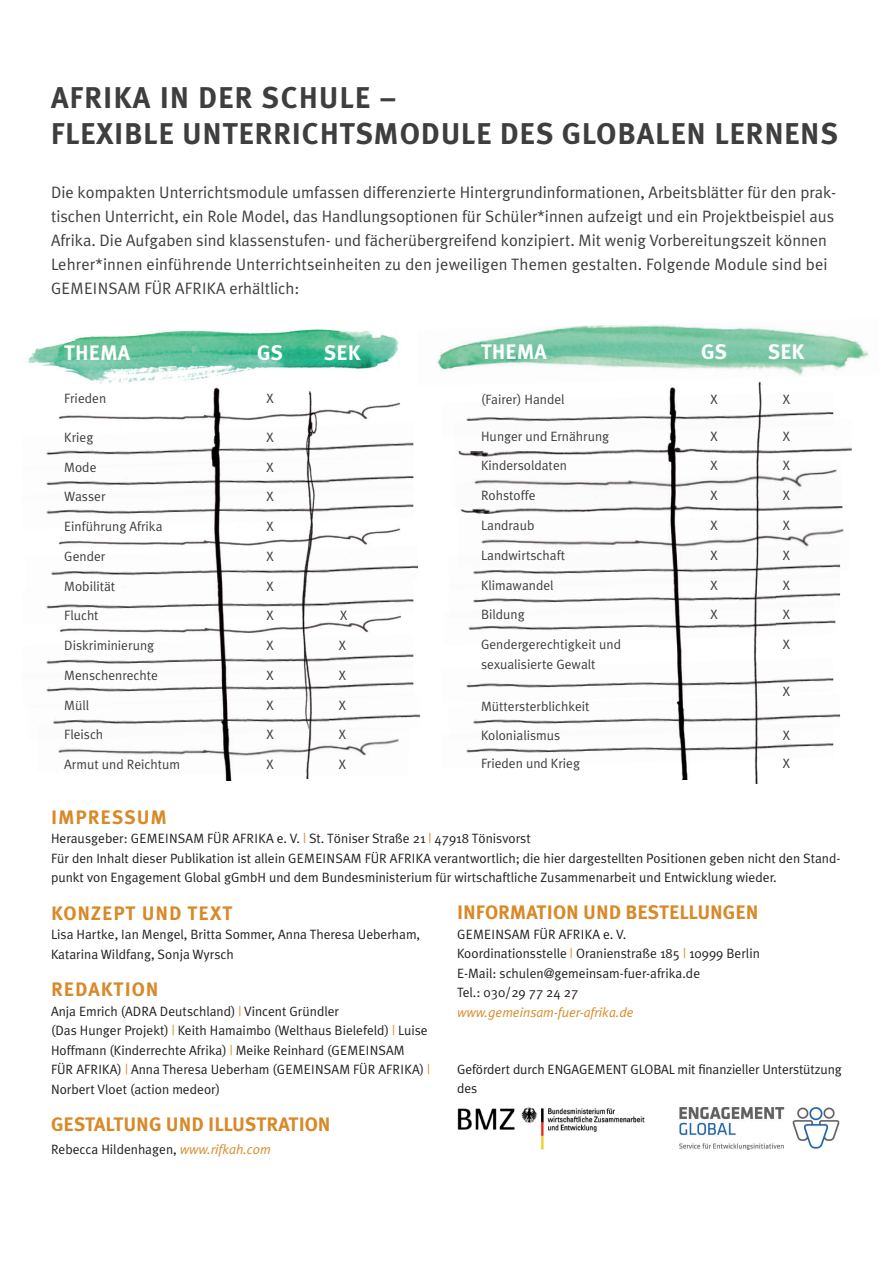
<style>
.page{position:relative;width:893px;height:1263px;background:#fff}
.page>*{position:absolute;margin:0;border:0;box-sizing:border-box;transform-origin:0 0}
.t1{font:700 30px/36px "Meta";letter-spacing:.04em;color:#3e3e3f}
.t2{font:700 21px "Meta Plus";color:#fff}
.t3{font:700 19.5px "Meta Plus";letter-spacing:.03em;color:#d88928}
.t4{font:16.5px/24px "Meta Plus Normal";color:#3e3e3f}
.t5{font:13.5px/19.5px "Meta Plus Normal";color:#231f20}
.t6{font:13.5px/19.5px "Meta Plus Normal";color:#3e3e3f}
.t7{font:italic 13.5px "Meta Plus Normal";color:#d88928}
.s1{color:#d88928}
.s2{font-style:italic;color:#d88928}
</style>
<div class="page">
<img style="left:46px;top:504px;width:368px;height:10px">
<img style="left:46px;top:475px;width:368px;height:11px">
<img style="left:46px;top:442px;width:368px;height:13px">
<img style="left:46px;top:654px;width:368px;height:8px">
<img style="left:58px;top:402px;width:343px;height:18px">
<img style="left:58px;top:528px;width:343px;height:18px">
<img style="left:59px;top:624px;width:310px;height:9px">
<img style="left:58px;top:739px;width:341px;height:17px">
<img style="left:46px;top:662px;width:368px;height:30px">
<img style="left:53px;top:714px;width:367px;height:10px">
<img style="left:46px;top:599px;width:368px;height:25px">
<img style="left:51px;top:565px;width:367px;height:11px">
<img style="left:458px;top:447px;width:394px;height:10px">
<img style="left:461px;top:511px;width:136px;height:3px">
<img style="left:473px;top:570px;width:302px;height:3px">
<img style="left:473px;top:573px;width:367px;height:27px">
<img style="left:468px;top:600px;width:368px;height:30px">
<img style="left:473px;top:714px;width:367px;height:9px">
<img style="left:659px;top:387px;width:34px;height:393px">
<img style="left:741px;top:386px;width:33px;height:397px">
<img style="left:475px;top:516px;width:369px;height:54px">
<img style="left:460px;top:457px;width:382px;height:54px">
<img style="left:466px;top:723px;width:367px;height:45px">
<img style="left:437px;top:324px;width:432px;height:62px">
<img style="left:466px;top:392px;width:367px;height:45px">
<img style="left:466px;top:658px;width:367px;height:45px">
<img style="left:203px;top:391px;width:42px;height:389px">
<img style="left:295px;top:391px;width:34px;height:388px">
<img style="left:28px;top:329px;width:371px;height:62px">
<img style="left:457px;top:1107px;width:188px;height:43px">
<img style="left:680px;top:1107px;width:159px;height:43px">
<h1 class="t1" style="left:51px;top:80px;width:788px">AFRIKA IN DER SCHULE –<br>FLEXIBLE UNTERRICHTSMODULE DES GLOBALEN LERNENS</h1>
<p class="t4" style="left:51px;top:180px;width:787px">Die kompakten Unterrichtsmodule umfassen differenzierte Hintergrundinformationen, Arbeitsblätter für den prak&shy;tischen Unterricht, ein Role Model, das Handlungsoptionen für Schüler*innen aufzeigt und ein Projektbeispiel aus Afrika. Die Aufgaben sind klassenstufen- und fächerübergreifend konzipiert. Mit wenig Vorbereitungszeit können Lehrer*innen einführende Unterrichtseinheiten zu den jeweiligen Themen gestalten. Folgende Module sind bei GEMEINSAM FÜR AFRIKA erhältlich:</p>
<h2 class="t2" style="left:64px;top:341px;width:66px">THEMA</h2>
<h2 class="t2" style="left:257px;top:341px;width:26px">GS</h2>
<h2 class="t2" style="left:324px;top:341px;width:38px">SEK</h2>
<p class="t6" style="left:64px;top:389px;width:43px">Frieden</p>
<p class="t6" style="left:266px;top:389px;width:9px">X</p>
<p class="t6" style="left:64px;top:427px;width:31px">Krieg</p>
<p class="t6" style="left:266px;top:427px;width:9px">X</p>
<p class="t6" style="left:64px;top:457px;width:34px">Mode</p>
<p class="t6" style="left:266px;top:457px;width:9px">X</p>
<p class="t6" style="left:64px;top:487px;width:43px">Wasser</p>
<p class="t6" style="left:266px;top:487px;width:9px">X</p>
<p class="t6" style="left:64px;top:516px;width:100px">Einführung Afrika</p>
<p class="t6" style="left:266px;top:516px;width:9px">X</p>
<p class="t6" style="left:64px;top:546px;width:43px">Gender</p>
<p class="t6" style="left:266px;top:546px;width:9px">X</p>
<p class="t6" style="left:64px;top:576px;width:53px">Mobilität</p>
<p class="t6" style="left:266px;top:576px;width:9px">X</p>
<p class="t6" style="left:64px;top:606px;width:36px">Flucht</p>
<p class="t6" style="left:266px;top:606px;width:9px">X</p>
<p class="t6" style="left:340px;top:606px;width:9px">X</p>
<p class="t6" style="left:64px;top:635px;width:91px">Diskriminierung</p>
<p class="t6" style="left:266px;top:635px;width:9px">X</p>
<p class="t6" style="left:339px;top:635px;width:9px">X</p>
<p class="t6" style="left:64px;top:665px;width:95px">Menschenrechte</p>
<p class="t6" style="left:266px;top:665px;width:9px">X</p>
<p class="t6" style="left:339px;top:665px;width:9px">X</p>
<p class="t6" style="left:64px;top:695px;width:26px">Müll</p>
<p class="t6" style="left:266px;top:695px;width:9px">X</p>
<p class="t6" style="left:339px;top:695px;width:9px">X</p>
<p class="t6" style="left:64px;top:725px;width:40px">Fleisch</p>
<p class="t6" style="left:266px;top:725px;width:9px">X</p>
<p class="t6" style="left:339px;top:725px;width:9px">X</p>
<p class="t6" style="left:64px;top:755px;width:117px">Armut und Reichtum</p>
<p class="t6" style="left:266px;top:755px;width:9px">X</p>
<p class="t6" style="left:339px;top:755px;width:9px">X</p>
<h2 class="t2" style="left:481px;top:339px;width:66px">THEMA</h2>
<h2 class="t2" style="left:701px;top:339px;width:26px">GS</h2>
<h2 class="t2" style="left:768px;top:339px;width:38px">SEK</h2>
<p class="t6" style="left:481px;top:390px;width:85px">(Fairer) Handel</p>
<p class="t6" style="left:710px;top:390px;width:9px">X</p>
<p class="t6" style="left:783px;top:390px;width:9px">X</p>
<p class="t6" style="left:481px;top:426px;width:130px">Hunger und Ernährung</p>
<p class="t6" style="left:710px;top:426px;width:9px">X</p>
<p class="t6" style="left:783px;top:426px;width:9px">X</p>
<p class="t6" style="left:481px;top:456px;width:87px">Kindersoldaten</p>
<p class="t6" style="left:710px;top:456px;width:9px">X</p>
<p class="t6" style="left:783px;top:456px;width:9px">X</p>
<p class="t6" style="left:481px;top:486px;width:56px">Rohstoffe</p>
<p class="t6" style="left:710px;top:486px;width:9px">X</p>
<p class="t6" style="left:783px;top:486px;width:9px">X</p>
<p class="t6" style="left:481px;top:515px;width:55px">Landraub</p>
<p class="t6" style="left:710px;top:515px;width:9px">X</p>
<p class="t6" style="left:783px;top:515px;width:9px">X</p>
<p class="t6" style="left:481px;top:545px;width:85px">Landwirtschaft</p>
<p class="t6" style="left:710px;top:545px;width:9px">X</p>
<p class="t6" style="left:783px;top:545px;width:9px">X</p>
<p class="t6" style="left:481px;top:575px;width:74px">Klimawandel</p>
<p class="t6" style="left:710px;top:575px;width:9px">X</p>
<p class="t6" style="left:783px;top:575px;width:9px">X</p>
<p class="t6" style="left:481px;top:605px;width:45px">Bildung</p>
<p class="t6" style="left:710px;top:605px;width:9px">X</p>
<p class="t6" style="left:783px;top:605px;width:9px">X</p>
<p class="t6" style="left:481px;top:634px;width:142px">Gendergerechtigkeit und sexualisierte Gewalt</p>
<p class="t6" style="left:783px;top:634px;width:9px">X</p>
<p class="t6" style="left:481px;top:696px;width:110px">Müttersterblichkeit</p>
<p class="t6" style="left:783px;top:681px;width:9px">X</p>
<p class="t6" style="left:481px;top:726px;width:81px">Kolonialismus</p>
<p class="t6" style="left:783px;top:726px;width:9px">X</p>
<p class="t6" style="left:481px;top:753px;width:101px">Frieden und Krieg</p>
<p class="t6" style="left:783px;top:753px;width:9px">X</p>
<h3 class="t3" style="left:51px;top:805px;width:118px">IMPRESSU M</h3>
<p class="t5" style="left:51px;top:828px;width:791px">Herausgeber: GEMEINSAM FÜR AFRIKA e. V. <span class="s1">|</span> St. Töniser Straße 21 <span class="s1">|</span> 47918 Tönisvorst<br>Für den Inhalt dieser Publikation ist allein GEMEINSAM FÜR AFRIKA verantwortlich; die hier dargestellten Positionen geben nicht den Stand&shy;punkt von Engagement Global gGmbH und dem Bundesministerium für wirtschaftliche Zusammenarbeit und Entwicklung wieder.</p>
<h3 class="t3" style="left:51px;top:901px;width:179px">KONZEPT U ND TEXT</h3>
<p class="t5" style="left:51px;top:924px;width:371px">Lisa Hartke, Ian Mengel, Britta Sommer, Anna Theresa Ueberham,<br>Katarina Wildfang, Sonja Wyrsch</p>
<h3 class="t3" style="left:51px;top:978px;width:12px">REDAKTI</h3>
<h3 class="t3" style="left:132px;top:978px;width:28px">ON</h3>
<p class="t5" style="left:51px;top:1001px;width:381px">Anja Emrich (ADRA Deutschland) <span class="s1">|</span> Vincent Gründler<br>(Das Hunger Projekt) <span class="s1">|</span> Keith Hamaimbo (Welthaus Bielefeld) <span class="s1">|</span> Luise Hoffmann (Kinderrechte Afrika) <span class="s1">|</span> Meike Reinhard (GEMEINSAM FÜR AFRIKA) <span class="s1">|</span> Anna Theresa Ueberham (GEMEINSAM FÜR AFRIKA) <span class="s1">| </span>Norbert Vloet (action medeor)</p>
<h3 class="t3" style="left:51px;top:1113px;width:46px">GESTALTU</h3>
<h3 class="t3" style="left:136px;top:1113px;width:196px">NG U ND ILLUSTRATION</h3>
<p class="t5" style="left:51px;top:1139px;width:221px">Rebecca Hildenhagen, <span class="s2">www.rifkah.com</span></p>
<h3 class="t3" style="left:457px;top:901px;width:213px">INFORMATION U ND BESTELLU</h3>
<h3 class="t3" style="left:710px;top:901px;width:50px">NGEN</h3>
<p class="t5" style="left:457px;top:924px;width:304px">GEMEINSAM FÜR AFRIKA e. V.<br>Koordinationsstelle <span class="s1">|</span> Oranienstraße 185 <span class="s1">|</span> 10999 Berlin E-Mail: schulen@gemeinsam-fuer-afrika.de<br>Tel.: 030/29 77 24 27</p>
<p class="t7" style="left:457px;top:1004px;width:178px">www.gemeinsam-fuer-afrika.de</p>
<p class="t5" style="left:457px;top:1059px;width:386px">Gefördert durch ENGAGEMENT GLOBAL mit finanzieller Unterstützung des</p>
</div>
